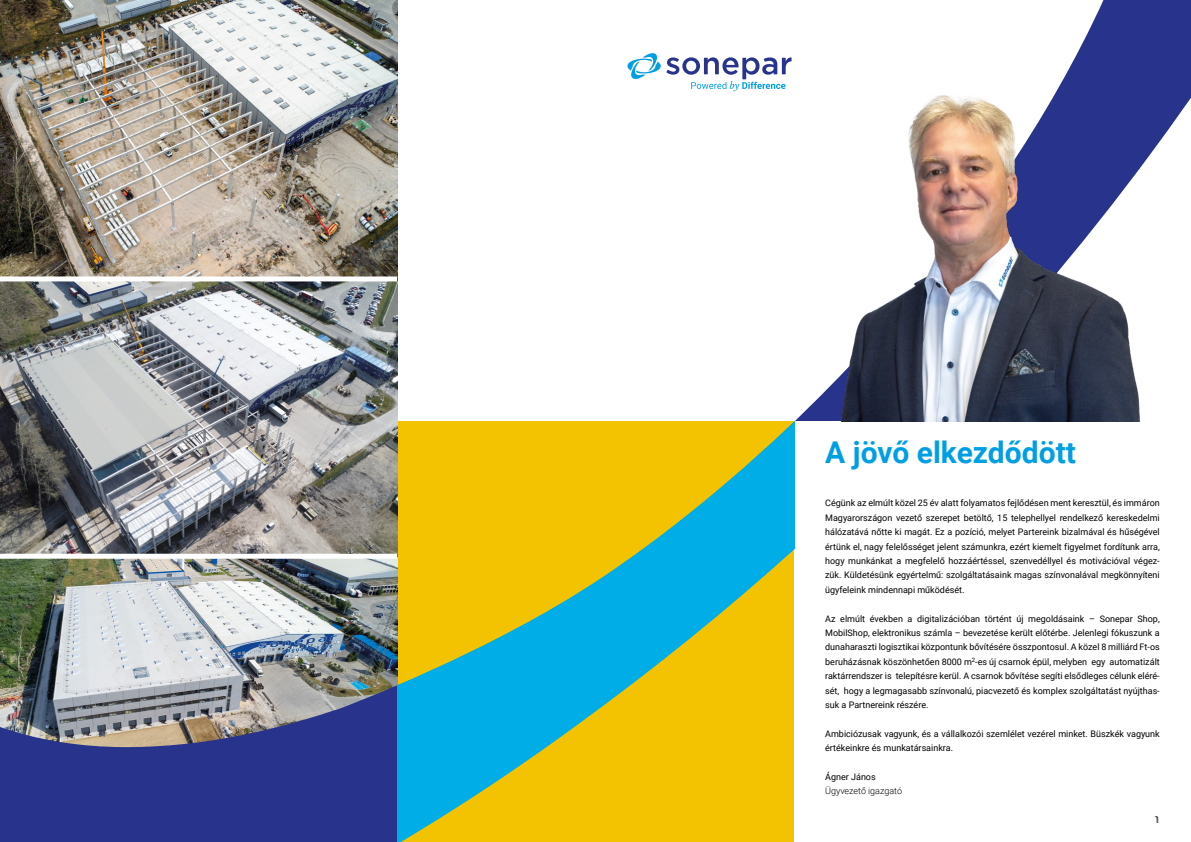
<style>
.page{position:relative;width:1191px;height:842px;background:#fff}
.page>*{position:absolute;margin:0;border:0;box-sizing:border-box;transform-origin:0 0}
.t1{font:700 30px "Roboto";color:#009fe3}
.t2{font:300 10px "Roboto";color:#000}
.t3{font:9px/14.4px "Roboto";color:#000;text-align:justify}
.t4{font:300 9px "Roboto";color:#000}
.s1{font-size:8px}
</style>
<div class="page">
<img style="left:0;top:0;width:397px;height:554px">
<img style="left:0;top:559px;width:397px;height:283px">
<svg style="left:397px;top:421px;width:198px;height:421px;background:#9fba4f"></svg>
<div style="left:0;top:276px;width:397px;height:5px;background:#fff"></div>
<svg style="left:795px;top:0;width:396px;height:421px"></svg>
<img style="left:825px;top:95px;width:331px;height:326px">
<svg style="left:595px;top:421px;width:199px;height:421px;background:#a9bb45"></svg>
<svg style="left:627px;top:53px;width:33px;height:26px"></svg>
<svg style="left:666px;top:57px;width:125px;height:34px"></svg>
<h1 class="t1" style="left:825px;top:432px;width:252px">A jövő elkezdődött</h1>
<p class="t3" style="left:825px;top:496px;width:336px">Cégünk az elmúlt közel 25 év alatt folyamatos fejlődésen ment keresztül, és immáron Magyarországon vezető szerepet betöltő, 15 telephellyel rendelkező kereskedelmi hálózatává nőtte ki magát. Ez a pozíció, melyet Partereink bizalmával és hűségével értünk el, nagy felelősséget jelent számunkra, ezért kiemelt figyelmet fordítunk arra, hogy munkánkat a megfelelő hozzáértéssel, szenvedéllyel és motivációval végez&shy;zük. Küldetésünk egyértelmű: szolgáltatásaink magas színvonalával megkönnyíteni ügyfeleink mindennapi működését.</p>
<p class="t3" style="left:825px;top:611px;width:336px">Az elmúlt években a digitalizációban történt új megoldásaink – Sonepar Shop, MobilShop, elektronikus számla – bevezetése került előtérbe. Jelenlegi fókuszunk a dunaharaszti logisztikai központunk bővítésére összpontosul. A közel 8 milliárd Ft-os beruházásnak köszönhetően 8000 m<sup>2</sup>-es új csarnok épül, melyben egy automatizált raktárrendszer is telepítésre kerül. A csarnok bővítése segíti elsődleges célunk eléré&shy;sét, hogy a legmagasabb színvonalú, piacvezető és komplex szolgáltatást nyújthas&shy;suk a Partnereink részére.</p>
<p class="t3" style="left:825px;top:726px;width:336px">Ambiciózusak vagyunk, és a vállalkozói szemlélet vezérel minket. Büszkék vagyunk értékeinkre és munkatársainkra.</p>
<p class="t3" style="left:825px;top:769px;width:52px">Ágner János</p>
<p class="t4" style="left:825px;top:785px;width:78px">Ügyvezető igazgató</p>
<p class="t2" style="left:1154px;top:813px;width:7px">1<span class="s1">1</span></p>
</div>
